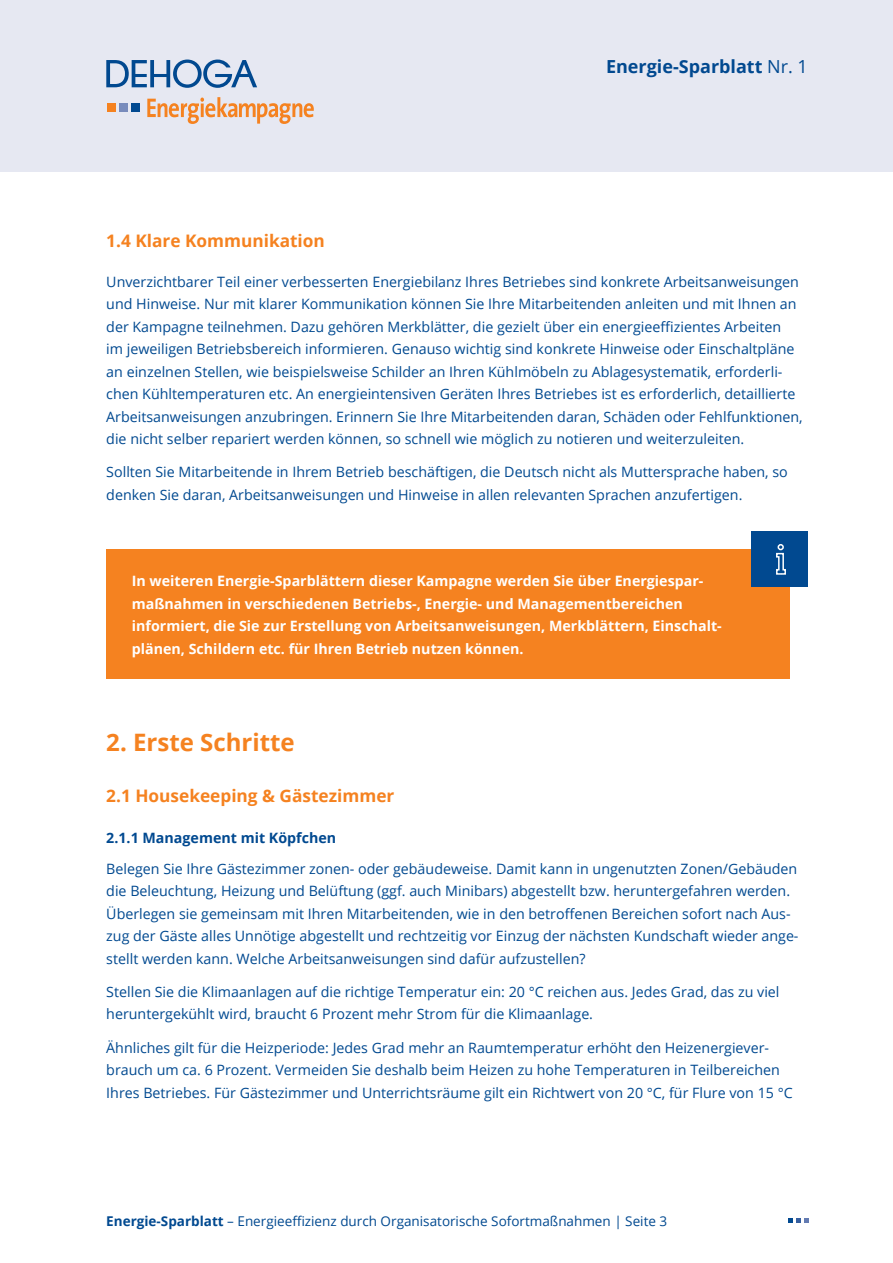
<style>
.page{position:relative;width:893px;height:1263px;background:#fff}
.page>*{position:absolute;margin:0;border:0;box-sizing:border-box;transform-origin:0 0}
.Headline_2{font:700 24px "Open Sans";color:#f58220}
.t1{font:700 18px "Open Sans";color:#014990}
.Headline_3{font:700 17.25px "Open Sans";color:#f58220}
.Fliesstext{font:14.25px/22.5px "Open Sans";color:#014990}
.t2{font:700 14.25px/22.5px "Open Sans";color:#fff}
.Headline_4{font:700 14.25px "Open Sans";color:#014990}
.t3{font:13.5px "Open Sans";color:#014990}
.s1{font-weight:400}
.s2{font-weight:700}
</style>
<div class="page">
<div style="left:0;top:0;width:893px;height:171px;background:#e6e8f2"></div>
<svg style="left:106px;top:60px;width:151px;height:28px"></svg>
<div style="left:132px;top:103px;width:8px;height:8px;background:#014990"></div>
<div style="left:119px;top:103px;width:8px;height:8px;background:#788bbc"></div>
<div style="left:107px;top:103px;width:8px;height:8px;background:#f58220"></div>
<svg style="left:147px;top:97px;width:167px;height:27px"></svg>
<svg style="left:788px;top:1218px;width:20px;height:4px"></svg>
<div style="left:106px;top:550px;width:684px;height:129px;background:#f58220"></div>
<div style="left:752px;top:532px;width:56px;height:55px;background:#014990"></div>
<svg style="left:776px;top:544px;width:10px;height:31px"></svg>
<p class="t1" style="left:606px;top:54px;width:203px">Energie-Sparblatt <span class="s1">Nr. 1</span></p>
<p class="Headline_3" style="left:106px;top:229px;width:220px">1.4 Klare Kommunikation</p>
<p class="Fliesstext" style="left:106px;top:270px;width:698px">Unverzichtbarer Teil einer verbesserten Energiebilanz Ihres Betriebes sind konkrete Arbeitsanweisungen und Hinweise. Nur mit klarer Kommunikation können Sie Ihre Mitarbeitenden anleiten und mit Ihnen an der Kampagne teilnehmen. Dazu gehören Merkblätter, die gezielt über ein energieeffizientes Arbeiten<br>im jeweiligen Betriebsbereich informieren. Genauso wichtig sind konkrete Hinweise oder Einschaltpläne an einzelnen Stellen, wie beispielsweise Schilder an Ihren Kühlmöbeln zu Ablagesystematik, erforderli&shy;chen Kühltemperaturen etc. An energieintensiven Geräten Ihres Betriebes ist es erforderlich, detaillierte Arbeitsanweisungen anzubringen. Erinnern Sie Ihre Mitarbeitenden daran, Schäden oder Fehlfunktionen, die nicht selber repariert werden können, so schnell wie möglich zu notieren und weiterzuleiten.</p>
<p class="Fliesstext" style="left:106px;top:460px;width:683px">Sollten Sie Mitarbeitende in Ihrem Betrieb beschäftigen, die Deutsch nicht als Muttersprache haben, so denken Sie daran, Arbeitsanweisungen und Hinweise in allen relevanten Sprachen anzufertigen.</p>
<p class="t2" style="left:132px;top:569px;width:591px">In weiteren Energie-Sparblättern dieser Kampagne werden Sie über Energiespar&shy;maßnahmen in verschiedenen Betriebs-, Energie- und Managementbereichen informiert, die Sie zur Erstellung von Arbeitsanweisungen, Merkblättern, Einschalt&shy;plänen, Schildern etc. für Ihren Betrieb nutzen können.</p>
<p class="Headline_2" style="left:106px;top:725px;width:190px">2. Erste Schritte</p>
<p class="Headline_3" style="left:106px;top:784px;width:290px">2.1 Housekeeping &amp; Gästezimmer</p>
<p class="Headline_4" style="left:106px;top:827px;width:231px">2.1.1 Management mit Köpfchen</p>
<p class="Fliesstext" style="left:106px;top:857px;width:694px">Belegen Sie Ihre Gästezimmer zonen- oder gebäudeweise. Damit kann in ungenutzten Zonen/Gebäuden die Beleuchtung, Heizung und Belüftung (ggf. auch Minibars) abgestellt bzw. heruntergefahren werden.<br>Überlegen sie gemeinsam mit Ihren Mitarbeitenden, wie in den betroffenen Bereichen sofort nach Aus&shy;zug der Gäste alles Unnötige abgestellt und rechtzeitig vor Einzug der nächsten Kundschaft wieder ange&shy;stellt werden kann. Welche Arbeitsanweisungen sind dafür aufzustellen?</p>
<p class="Fliesstext" style="left:106px;top:980px;width:675px">Stellen Sie die Klimaanlagen auf die richtige Temperatur ein: 20 °C reichen aus. Jedes Grad, das zu viel heruntergekühlt wird, braucht 6 Prozent mehr Strom für die Klimaanlage.</p>
<p class="Fliesstext" style="left:106px;top:1036px;width:688px">Ähnliches gilt für die Heizperiode: Jedes Grad mehr an Raumtemperatur erhöht den Heizenergiever&shy;brauch um ca. 6 Prozent. Vermeiden Sie deshalb beim Heizen zu hohe Temperaturen in Teilbereichen<br>Ihres Betriebes. Für Gästezimmer und Unterrichtsräume gilt ein Richtwert von 20 °C, für Flure von 15 °C</p>
<p class="t3" style="left:106px;top:1211px;width:562px"><span class="s2">Energie-Sparblatt</span> – Energieeffizienz durch Organisatorische Sofortmaßnahmen | Seite 3</p>
</div>
